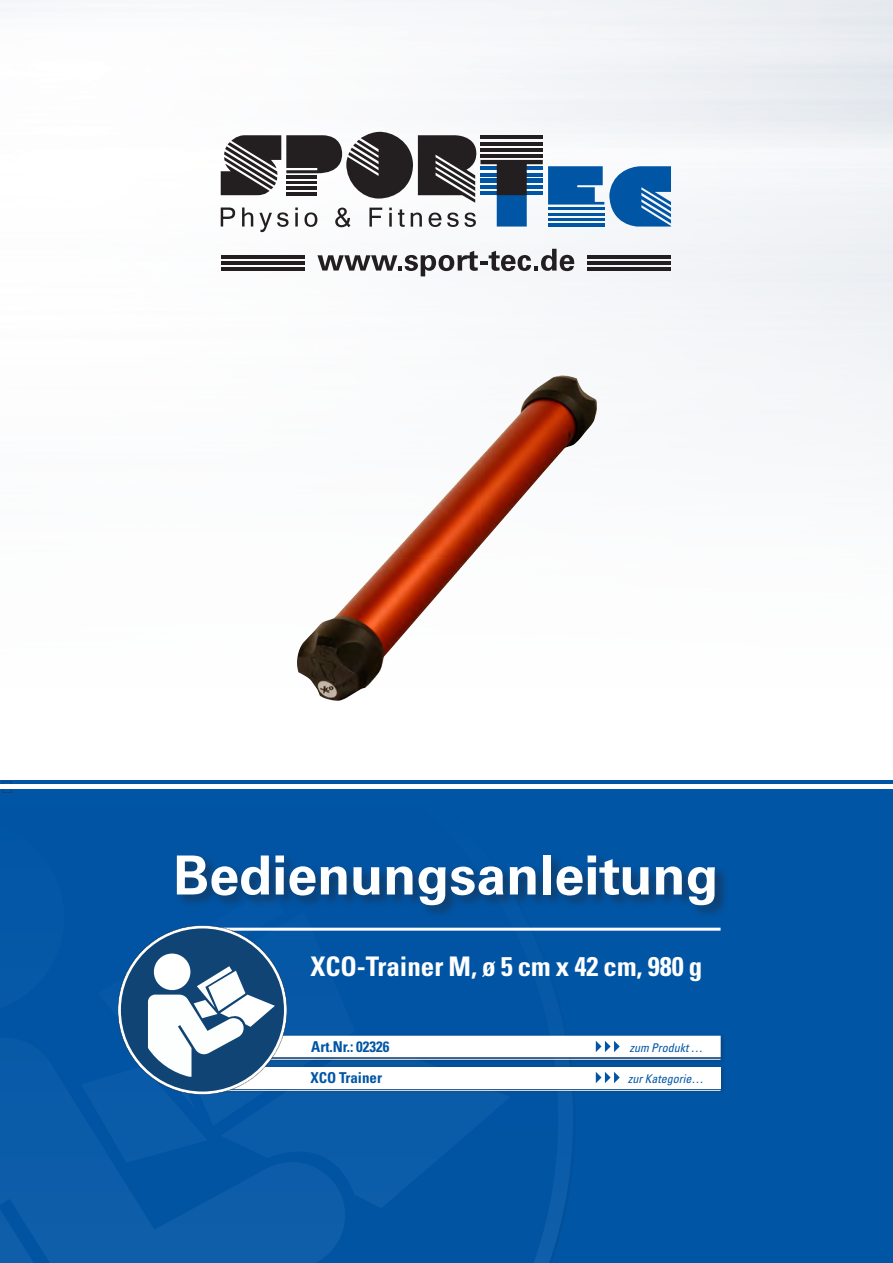
<style>
.page{position:relative;width:893px;height:1263px;background:#fff}
.page>*{position:absolute;margin:0;border:0;box-sizing:border-box;transform-origin:0 0}
.Headline{font:700 54px "Univers LT Std";color:#fff}
.t1{font:700 condensed 27px "Univers LT Std";color:#fff}
.t2{font:18px "Times New Roman";color:#231f20}
.t3{font:700 condensed 15px "Univers LT Std";color:#0155a5}
.t4{font:italic condensed 12px "Univers LT Std";color:#0155a5}
</style>
<div class="page">
<img style="left:0;top:0;width:892px;height:781px">
<svg style="left:221px;top:132px;width:450px;height:100px"></svg>
<svg style="left:317px;top:249px;width:257px;height:27px"></svg>
<hr style="left:587px;top:255px;width:84px;height:4px;background:#231f20">
<hr style="left:587px;top:261px;width:84px;height:4px;background:#231f20">
<hr style="left:587px;top:267px;width:84px;height:3px;background:#231f20">
<hr style="left:221px;top:255px;width:83px;height:4px;background:#231f20">
<hr style="left:221px;top:261px;width:83px;height:4px;background:#231f20">
<hr style="left:221px;top:267px;width:83px;height:3px;background:#231f20">
<div style="left:0;top:781px;width:893px;height:482px;background:#0155a5"></div>
<hr style="left:0;top:785px;width:893px;height:4px;background:#fff">
<hr style="left:195px;top:928px;width:525px;height:3px;background:#fff">
<div style="left:257px;top:1055px;width:469px;height:11px;background:#02529f"></div>
<svg style="left:558px;top:724px;width:17px;height:507px"></svg>
<svg style="left:0;top:724px;width:558px;height:539px"></svg>
<svg style="left:0;top:821px;width:64px;height:193px"></svg>
<svg style="left:0;top:1038px;width:345px;height:225px;fill:#0c5ca9"></svg>
<svg style="left:221px;top:1063px;width:289px;height:145px;fill:#0a5ba8"></svg>
<div style="left:222px;top:1033px;width:505px;height:30px;background:#231f20;opacity:.4"></div>
<div style="left:226px;top:1036px;width:494px;height:21px;background:#fff"></div>
<svg style="left:596px;top:1041px;width:24px;height:11px"></svg>
<div style="left:222px;top:1064px;width:505px;height:30px;background:#231f20;opacity:.4"></div>
<div style="left:225px;top:1067px;width:495px;height:21px;background:#fff"></div>
<div style="left:175px;top:853px;width:554px;height:66px;background:#231f20;opacity:.46"></div>
<svg style="left:596px;top:1072px;width:24px;height:11px"></svg>
<svg style="left:81px;top:888px;width:274px;height:274px"></svg>
<img style="left:297px;top:375px;width:300px;height:326px">
<p class="t2" style="left:0;top:775px;width:16px">▶</p>
<p class="Headline" style="left:173px;top:844px;width:547px">Bedienungsanleitung</p>
<p class="t1" style="left:310px;top:950px;width:393px">XCO-Trainer M, ø 5 cm x 42 cm, 980 g</p>
<p class="t3" style="left:311px;top:1037px;width:80px">Art.Nr.: 02326</p>
<p class="t4" style="left:630px;top:1040px;width:75px">zum Produkt …</p>
<p class="t3" style="left:310px;top:1068px;width:73px">XCO Trainer</p>
<p class="t4" style="left:628px;top:1071px;width:77px">zur Kategorie…</p>
</div>
